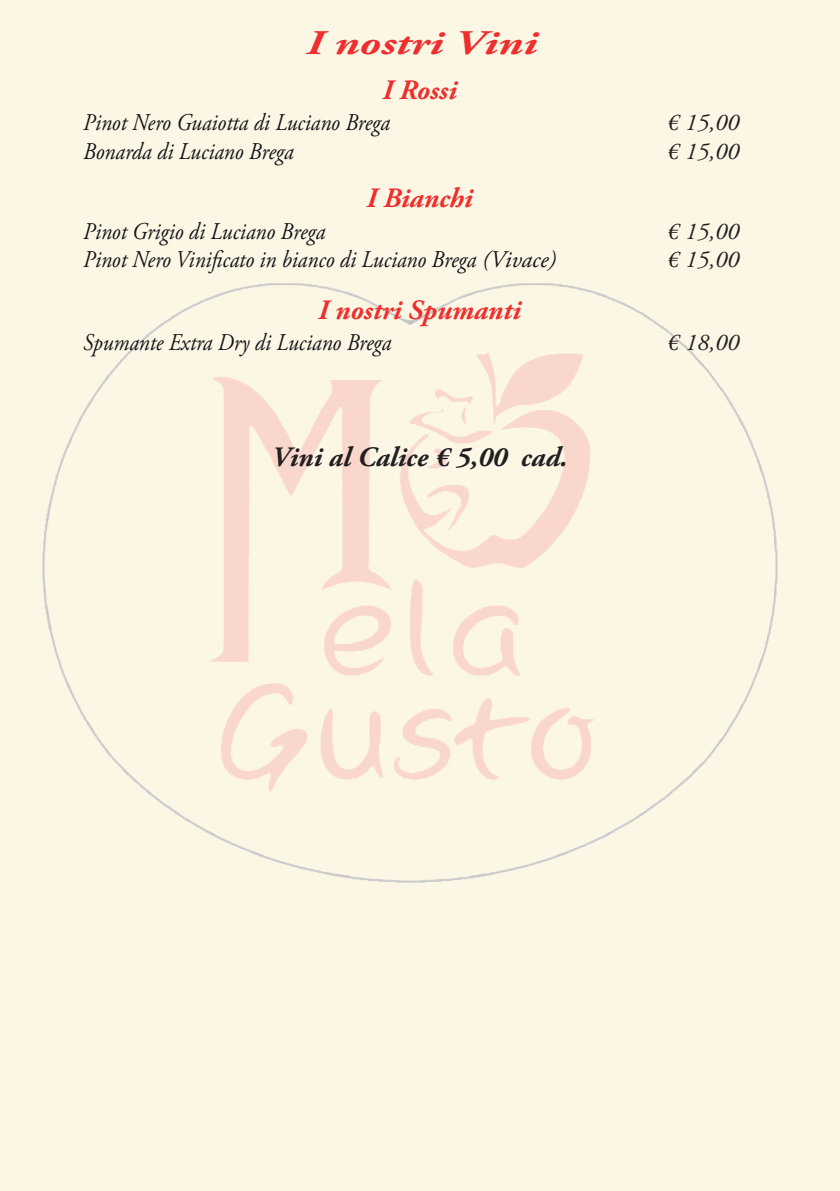
<style>
.page{position:relative;width:840px;height:1191px;background:#fff}
.page>*{position:absolute;margin:0;border:0;box-sizing:border-box;transform-origin:0 0}
.t1{font:italic 700 34.4px "Adobe Garamond Pro";color:#ee2f2d;scale:1.33 1}
.t2{font:italic 700 28px "Adobe Garamond Pro";color:#ee2f2d}
.t3{font:italic 700 28px "Adobe Garamond Pro";color:#231f20}
.t4{font:italic 24px/28.8px "Adobe Garamond Pro";color:#171419;scale:.9 1}
.t5{font:italic 24px/28.8px "Adobe Garamond Pro";color:#231f20}
</style>
<div class="page">
<div style="left:0;top:0;width:839px;height:1191px;background:#fcf7e5"></div>
<img style="left:42px;top:283px;width:736px;height:600px">
<h1 class="t1" style="left:306px;top:23px;width:175px">I nostri Vini</h1>
<p class="t2" style="left:382px;top:74px;width:76px">I Rossi</p>
<p class="t4" style="left:83px;top:108px;width:342px">Pinot Nero Guaiotta di Luciano Brega<br>Bonarda di Luciano Brega</p>
<p class="t5" style="left:666px;top:108px;width:73px">€ 15,00 € 15,00</p>
<p class="t2" style="left:366px;top:182px;width:107px">I Bianchi</p>
<p class="t4" style="left:83px;top:217px;width:527px">Pinot Grigio di Luciano Brega<br>Pinot Nero Vinificato in bianco di Luciano Brega (Vivace)</p>
<p class="t5" style="left:666px;top:217px;width:73px">€ 15,00 € 15,00</p>
<p class="t2" style="left:318px;top:294px;width:204px">I nostri Spumanti</p>
<p class="t4" style="left:83px;top:329px;width:344px">Spumante Extra Dry di Luciano Brega</p>
<p class="t5" style="left:666px;top:329px;width:73px">€ 18,00</p>
<p class="t3" style="left:271px;top:441px;width:297px">Vini al Calice € 5,00 cad.</p>
</div>
